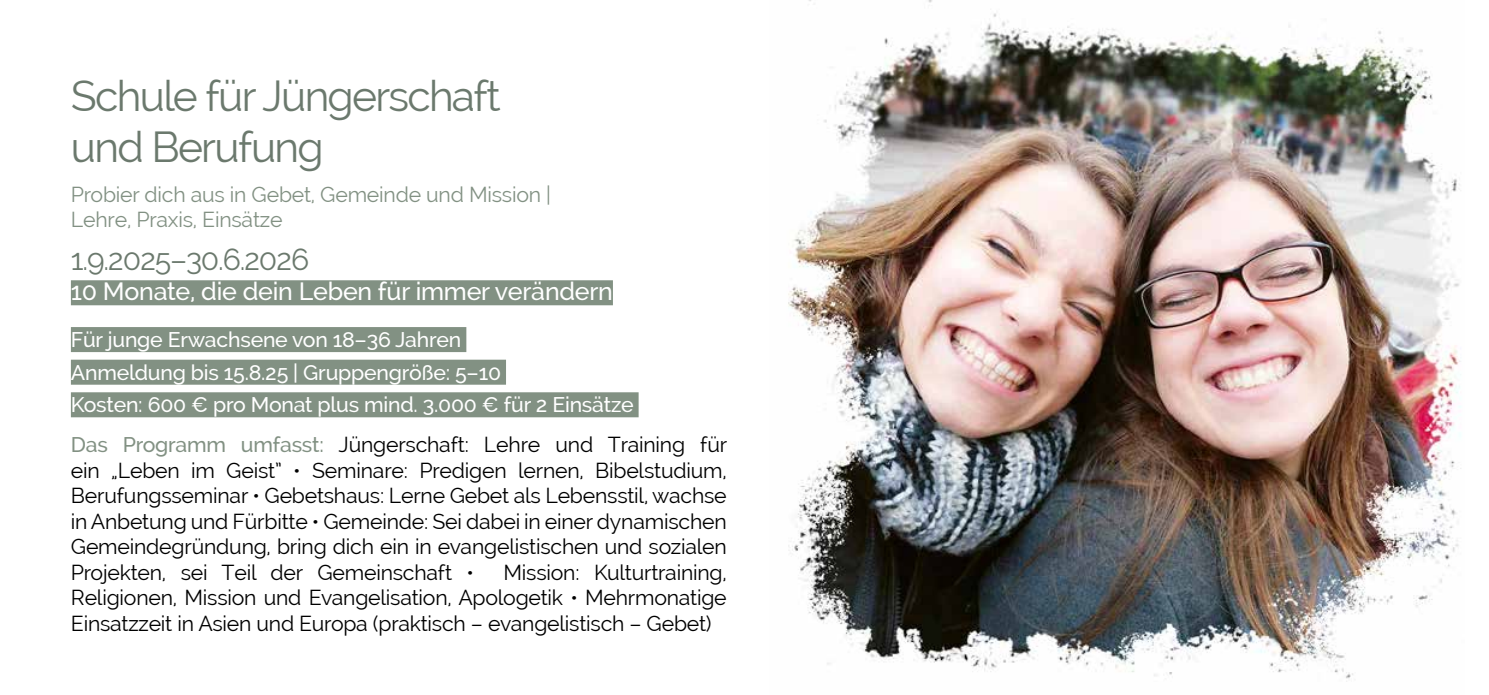
<style>
.page{position:relative;width:1489px;height:695px;background:#fff}
.page>*{position:absolute;margin:0;border:0;box-sizing:border-box;transform-origin:0 0}
.t1{font:42.5px/51px "Raleway";letter-spacing:-.04em;color:#6b796d}
.t2{font:30px "Raleway";letter-spacing:-.04em;color:#6b796d}
.t3{font:500 25px "Raleway";letter-spacing:-.01em;color:#fff}
.t4{font:21.25px/25.5px "Raleway";letter-spacing:-.01em;color:#000;text-align:justify}
.t5{font:500 21.25px/32.5px "Raleway";letter-spacing:-.01em;color:#fff}
.t6{font:21.25px/25.5px "Raleway";letter-spacing:-.01em;color:#829183}
.s1{font-weight:500;color:#829183}
</style>
<div class="page">
<img style="left:788px;top:0;width:673px;height:682px">
<div style="left:71px;top:280px;width:542px;height:25px;background:#829183"></div>
<div style="left:71px;top:327px;width:395px;height:25px;background:#829183"></div>
<div style="left:71px;top:359px;width:435px;height:25px;background:#829183"></div>
<div style="left:71px;top:392px;width:567px;height:25px;background:#829183"></div>
<h1 class="t1" style="left:71px;top:70px;width:431px">Schule für Jüngerschaft und Berufung</h1>
<p class="t6" style="left:71px;top:181px;width:481px">Probier dich aus in Gebet, Gemeinde und Mission |<br>Lehre, Praxis, Einsätze</p>
<h2 class="t2" style="left:71px;top:242px;width:240px">1.9.2025–30.6.2026</h2>
<p class="t3" style="left:71px;top:277px;width:543px">10 Monate, die dein Leben für immer verändern</p>
<p class="t5" style="left:71px;top:323px;width:564px">Für junge Erwachsene von 18–36 Jahren<br>Anmeldung bis 15.8.25 | Gruppengröße: 5–10<br>Kosten: 600 € pro Monat plus mind. 3.000 € für 2 Einsätze</p>
<p class="t4" style="left:71px;top:431px;width:657px"><span class="s1">Das Programm umfasst:</span> Jüngerschaft: Lehre und Training für ein „Leben im Geist” • Seminare: Predigen lernen, Bibelstudium, Berufungsseminar • Gebetshaus: Lerne Gebet als Lebensstil, wachse in Anbetung und Fürbitte • Gemeinde: Sei dabei in einer dynamischen Gemeindegründung, bring dich ein in evangelistischen und sozialen Projekten, sei Teil der Gemeinschaft •</p>
<p class="t4" style="left:71px;top:559px;width:657px;text-indent:432px">Mission: Kulturtraining, Religionen, Mission und Evangelisation, Apologetik • Mehrmonatige Einsatzzeit in Asien und Europa (praktisch – evangelistisch – Gebet)</p>
</div>
